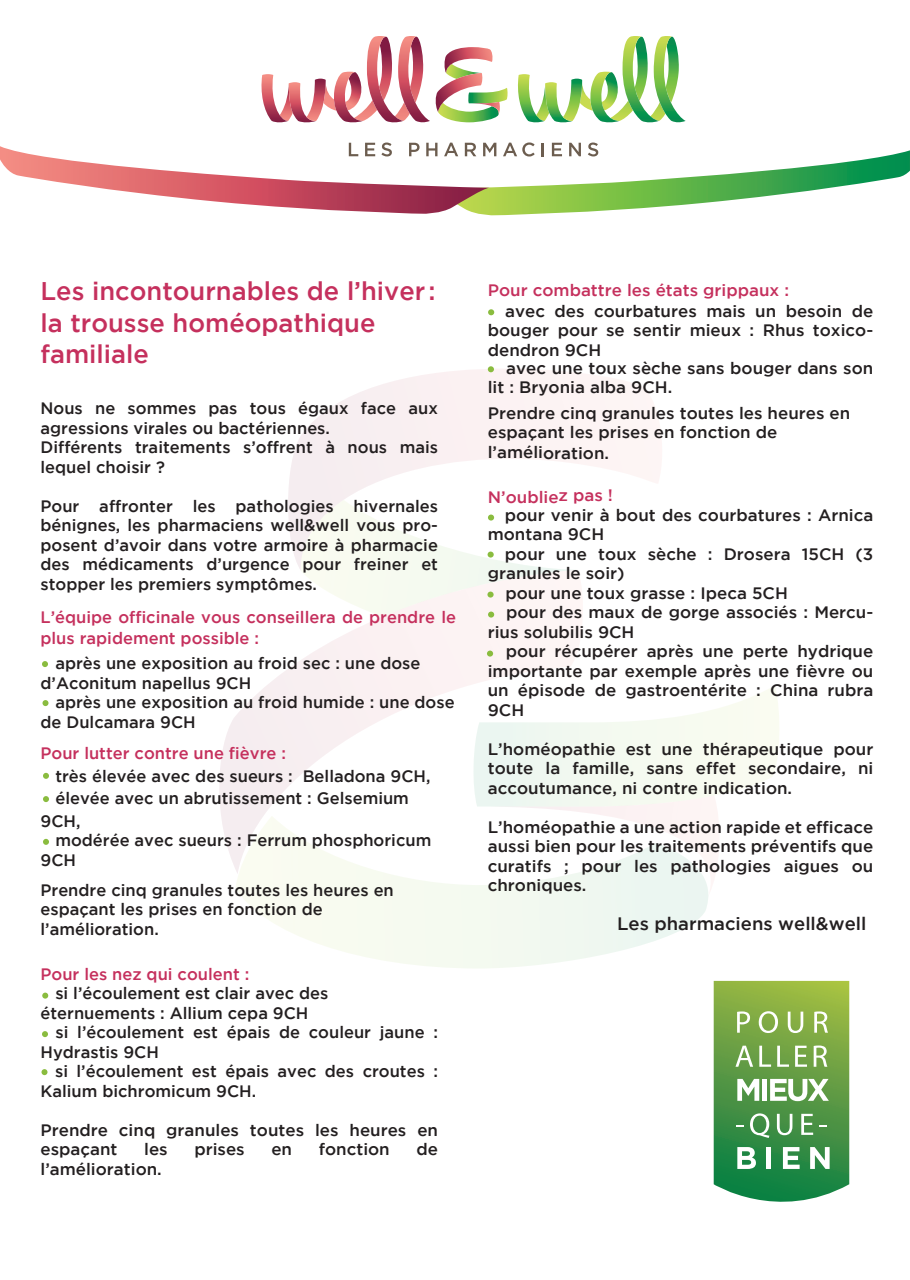
<style>
.page{position:relative;width:910px;height:1280px;background:#fff}
.page>*{position:absolute;margin:0;border:0;box-sizing:border-box;transform-origin:0 0}
.t1{font:500 25.5px/31.5px "Gotham";color:#c5305d}
.t2{font:500 18px "Gotham";color:#231f20}
.t3{font:500 16.5px/19.5px "Gotham";color:#231f20}
.t4{font:500 16.5px/21px "Gotham";color:#c5305d}
</style>
<div class="page">
<svg style="left:236px;top:874px;width:472px;height:94px"></svg>
<svg style="left:288px;top:368px;width:366px;height:202px"></svg>
<svg style="left:219px;top:618px;width:356px;height:256px"></svg>
<svg style="left:473px;top:685px;width:306px;height:212px"></svg>
<svg style="left:518px;top:36px;width:168px;height:87px"></svg>
<svg style="left:261px;top:36px;width:247px;height:87px"></svg>
<svg style="left:0;top:142px;width:910px;height:73px"></svg>
<svg style="left:714px;top:981px;width:135px;height:221px"></svg>
<svg style="left:42px;top:661px;width:6px;height:6px"></svg>
<svg style="left:43px;top:700px;width:6px;height:6px"></svg>
<svg style="left:43px;top:773px;width:6px;height:6px"></svg>
<svg style="left:43px;top:796px;width:6px;height:6px"></svg>
<svg style="left:43px;top:839px;width:6px;height:6px"></svg>
<svg style="left:42px;top:1031px;width:6px;height:6px"></svg>
<svg style="left:42px;top:1069px;width:6px;height:6px"></svg>
<svg style="left:488px;top:309px;width:6px;height:6px"></svg>
<svg style="left:488px;top:366px;width:6px;height:6px"></svg>
<svg style="left:42px;top:993px;width:6px;height:6px"></svg>
<svg style="left:301px;top:500px;width:277px;height:118px"></svg>
<svg style="left:487px;top:651px;width:6px;height:6px"></svg>
<h1 class="t1" style="left:41px;top:275px;width:397px">Les incontournables de l’hiver : la trousse homéopathique familiale</h1>
<p class="t3" style="left:41px;top:398px;width:399px">Nous ne sommes pas tous égaux face aux agressions virales ou bactériennes.<br>Différents traitements s’offrent à nous mais lequel choisir ?</p>
<p class="t3" style="left:41px;top:496px;width:399px;text-align:justify">Pour affronter les pathologies hivernales bénignes, les pharmaciens well&amp;well vous pro&shy;posent d’avoir dans votre armoire à pharmacie des médicaments d’urgence pour freiner et stopper les premiers symptômes.</p>
<p class="t4" style="left:41px;top:606px;width:417px">L’équipe officinale vous conseillera de prendre le plus rapidement possible :</p>
<p class="t3" style="left:41px;top:653px;width:381px;text-indent:15px">après une exposition au froid sec : une dose d’Aconitum napellus 9CH</p>
<p class="t3" style="left:41px;top:692px;width:416px;text-indent:15px">après une exposition au froid humide : une dose de Dulcamara 9CH</p>
<p class="t4" style="left:41px;top:742px;width:247px">Pour lutter contre une fièvre :</p>
<p class="t3" style="left:55px;top:766px;width:377px">très élevée avec des sueurs : Belladona 9CH,</p>
<p class="t3" style="left:55px;top:788px;width:355px">élevée avec un abrutissement : Gelsemium</p>
<p class="t3" style="left:41px;top:811px;width:41px">9CH,</p>
<p class="t3" style="left:41px;top:830px;width:392px;text-indent:15px">modérée avec sueurs : Ferrum phosphoricum<br>9CH</p>
<p class="t3" style="left:41px;top:880px;width:355px">Prendre cinq granules toutes les heures en espaçant les prises en fonction de l’amélioration.</p>
<p class="t4" style="left:41px;top:963px;width:210px">Pour les nez qui coulent :</p>
<p class="t3" style="left:41px;top:983px;width:290px;text-indent:15px">si l’écoulement est clair avec des éternuements : Allium cepa 9CH</p>
<p class="t3" style="left:41px;top:1022px;width:399px;text-indent:15px">si l’écoulement est épais de couleur jaune :<br>Hydrastis 9CH</p>
<p class="t3" style="left:41px;top:1061px;width:399px;text-indent:15px">si l’écoulement est épais avec des croutes :<br>Kalium bichromicum 9CH.</p>
<p class="t3" style="left:41px;top:1120px;width:399px">Prendre cinq granules toutes les heures en espaçant</p>
<p class="t3" style="left:144px;top:1139px;width:25px">les</p>
<p class="t3" style="left:194px;top:1139px;width:52px">prises</p>
<p class="t3" style="left:271px;top:1139px;width:22px">en</p>
<p class="t3" style="left:319px;top:1139px;width:73px">fonction</p>
<p class="t3" style="left:416px;top:1139px;width:23px">de</p>
<p class="t3" style="left:41px;top:1159px;width:123px">l’amélioration.</p>
<p class="t4" style="left:488px;top:279px;width:303px">Pour combattre les états grippaux :</p>
<p class="t3" style="left:488px;top:301px;width:387px;text-align:justify;text-indent:17px">avec des courbatures mais un besoin de bouger pour se sentir mieux : Rhus toxico&shy;dendron 9CH</p>
<p class="t3" style="left:488px;top:358px;width:387px;text-indent:18px">avec une toux sèche sans bouger dans son lit : Bryonia alba 9CH.</p>
<p class="t3" style="left:488px;top:403px;width:364px">Prendre cinq granules toutes les heures en espaçant les prises en fonction de</p>
<p class="t3" style="left:488px;top:443px;width:123px">l’amélioration.</p>
<p class="t4" style="left:488px;top:486px;width:127px">N’oubliez pas !</p>
<p class="t3" style="left:488px;top:505px;width:387px;text-indent:17px">pour venir à bout des courbatures : Arnica montana 9CH</p>
<p class="t3" style="left:505px;top:544px;width:370px">pour une toux sèche : Drosera 15CH (3</p>
<p class="t3" style="left:488px;top:563px;width:138px">granules le soir)</p>
<p class="t3" style="left:505px;top:583px;width:284px">pour une toux grasse : Ipeca 5CH</p>
<p class="t3" style="left:506px;top:602px;width:369px">pour des maux de gorge associés : Mercu-</p>
<p class="t3" style="left:488px;top:622px;width:148px">rius solubilis 9CH</p>
<p class="t3" style="left:506px;top:641px;width:369px">pour récupérer après une perte hydrique</p>
<p class="t3" style="left:488px;top:661px;width:387px">importante par exemple après une fièvre ou</p>
<p class="t3" style="left:488px;top:680px;width:387px">un épisode de gastroentérite : China rubra</p>
<p class="t3" style="left:488px;top:700px;width:38px">9CH</p>
<p class="t3" style="left:488px;top:739px;width:387px;text-align:justify">L’homéopathie est une thérapeutique pour toute la famille, sans effet secondaire, ni accoutumance, ni contre indication.</p>
<p class="t3" style="left:488px;top:817px;width:387px;text-align:justify">L’homéopathie a une action rapide et efficace aussi bien pour les traitements préventifs que curatifs ; pour les pathologies aigues ou chroniques.</p>
<p class="t2" style="left:617px;top:914px;width:251px">Les pharmaciens well&amp;well</p>
</div>
